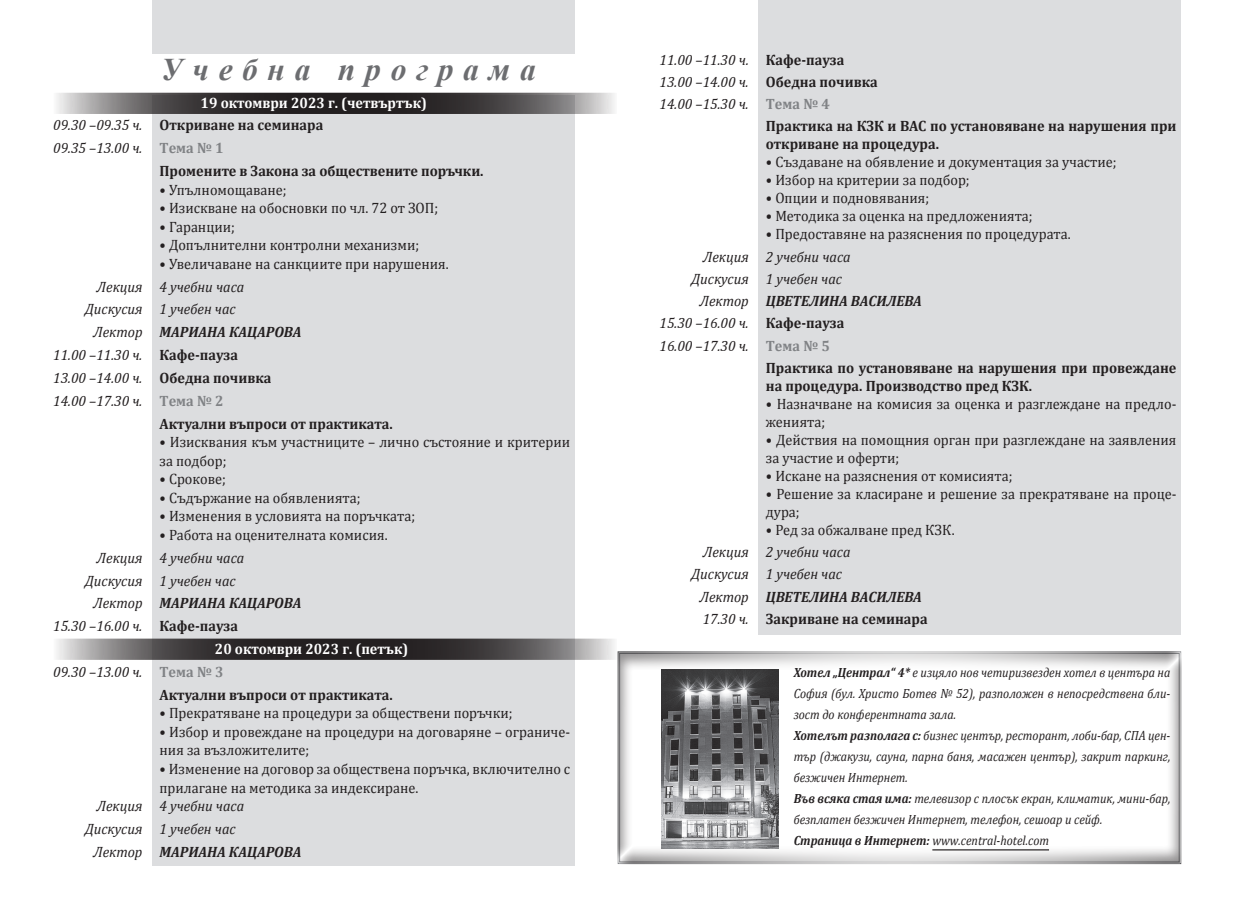
<style>
.page{position:relative;width:1234px;height:910px;background:#fff}
.page>*{position:absolute;margin:0;border:0;box-sizing:border-box;transform-origin:0 0}
.t1{font:italic 700 31.5px "Times New Roman";letter-spacing:.31em;color:#6c6d70}
.t2{font:15px/18.6px "Cambria";color:#231f20;scale:.95 1}
.t3{font:italic 15px "Cambria";color:#231f20;scale:.95 1}
.t4{font:700 15px/22.2px "Cambria";color:#231f20;scale:.95 1}
.t5{font:italic 700 15px "Cambria";color:#231f20;scale:.95 1}
.t6{font:700 15px "Cambria";color:#fff;scale:.95 1}
.t7{font:italic 13.35px/21px "Cambria";color:#231f20;scale:.9 1}
.s1{font-weight:400;font-style:italic}
.s2{font-weight:700;font-style:normal;color:#808285}
.s3{font-weight:400}
.s4{font-weight:700;font-style:normal}
.s5{font-style:italic}
.s6{font-weight:700}
</style>
<div class="page">
<div style="left:152px;top:0;width:422px;height:53px;background:#dcdddf"></div>
<div style="left:152px;top:96px;width:422px;height:770px;background:#dcdddf"></div>
<div style="left:758px;top:0;width:422px;height:634px;background:#dcdddf"></div>
<svg style="left:56px;top:96px;width:558px;height:15px;background:#545152"></svg>
<div style="left:53px;top:93px;width:564px;height:21px;border:2px solid #231f20"></div>
<div style="left:606px;top:640px;width:585px;height:234px;background:#231f20;opacity:.5"></div>
<hr style="left:932px;top:849px;width:116px;height:1px;background:#231f20">
<img style="left:661px;top:669px;width:117px;height:180px">
<svg style="left:56px;top:642px;width:558px;height:15px;background:#545152"></svg>
<div style="left:53px;top:639px;width:564px;height:21px;border:2px solid #231f20"></div>
<h1 class="t1" style="left:161px;top:48px;width:377px">Учебна програма</h1>
<p class="t6" style="left:201px;top:93px;width:240px">19 октомври 2023 г. (четвъртък)</p>
<p class="t4" style="left:53px;top:114px;width:286px"><span class="s1">09.30 –09.35 ч.</span> Откриване на семинара</p>
<p class="t3" style="left:53px;top:139px;width:181px">09.35 –13.00 ч. <span class="s2">Тема № 1</span></p>
<p class="t4" style="left:159px;top:159px;width:342px">Промените в Закона за обществените поръчки.</p>
<p class="t2" style="left:159px;top:180px;width:135px">• Упълномощаване;</p>
<p class="t2" style="left:159px;top:199px;width:295px">• Изискване на обосновки по чл. 72 от ЗОП;</p>
<p class="t2" style="left:159px;top:217px;width:81px">• Гаранции;</p>
<p class="t2" style="left:159px;top:236px;width:275px">• Допълнителни контролни механизми;</p>
<p class="t2" style="left:159px;top:254px;width:306px">• Увеличаване на санкциите при нарушения.</p>
<p class="t3" style="left:96px;top:277px;width:157px">Лекция 4 учебни часа</p>
<p class="t3" style="left:85px;top:300px;width:160px">Дискусия 1 учебен час</p>
<p class="t5" style="left:93px;top:323px;width:81px"><span class="s3">Лектор</span> мариана</p>
<p class="t5" style="left:229px;top:323px;width:11px">кацарова</p>
<p class="t3" style="left:53px;top:346px;width:196px">11.00 –11.30 ч. <span class="s4">Кафе-пауза</span></p>
<p class="t3" style="left:53px;top:369px;width:231px">13.00 –14.00 ч. <span class="s4">Обедна почивка</span></p>
<p class="t3" style="left:53px;top:391px;width:181px">14.00 –17.30 ч. <span class="s2">Тема № 2</span></p>
<p class="t4" style="left:159px;top:412px;width:247px">Актуални въпроси от практиката.</p>
<p class="t2" style="left:159px;top:433px;width:433px">• Изисквания към участниците – лично състояние и критерии за подбор;</p>
<p class="t2" style="left:159px;top:470px;width:71px">• Срокове;</p>
<p class="t2" style="left:159px;top:488px;width:213px">• Съдържание на обявленията;</p>
<p class="t2" style="left:159px;top:507px;width:270px">• Изменения в условията на поръчката;</p>
<p class="t2" style="left:159px;top:525px;width:241px">• Работа на оценителната комисия.</p>
<p class="t3" style="left:96px;top:548px;width:157px">Лекция 4 учебни часа</p>
<p class="t3" style="left:85px;top:571px;width:160px">Дискусия 1 учебен час</p>
<p class="t5" style="left:93px;top:594px;width:81px"><span class="s3">Лектор</span> мариана</p>
<p class="t5" style="left:229px;top:594px;width:11px">кацарова</p>
<p class="t3" style="left:53px;top:617px;width:196px">15.30 –16.00 ч. <span class="s4">Кафе-пауза</span></p>
<p class="t6" style="left:215px;top:640px;width:205px">20 октомври 2023 г. (петък)</p>
<p class="t3" style="left:53px;top:663px;width:181px">09.30 –13.00 ч. <span class="s2">Тема № 3</span></p>
<p class="t4" style="left:159px;top:683px;width:247px">Актуални въпроси от практиката.</p>
<p class="t2" style="left:159px;top:704px;width:373px">• Прекратяване на процедури за обществени поръчки;</p>
<p class="t2" style="left:159px;top:722px;width:433px">• Избор и провеждане на процедури на договаряне – ограниче&shy;ния за възложителите;</p>
<p class="t2" style="left:159px;top:759px;width:433px">• Изменение на договор за обществена поръчка, включително с прилагане на методика за индексиране.</p>
<p class="t3" style="left:96px;top:797px;width:157px">Лекция 4 учебни часа</p>
<p class="t3" style="left:85px;top:820px;width:160px">Дискусия 1 учебен час</p>
<p class="t5" style="left:93px;top:842px;width:81px"><span class="s3">Лектор</span> мариана</p>
<p class="t5" style="left:229px;top:842px;width:11px">кацарова</p>
<p class="t3" style="left:659px;top:50px;width:196px">11.00 –11.30 ч. <span class="s4">Кафе-пауза</span></p>
<p class="t3" style="left:659px;top:73px;width:231px">13.00 –14.00 ч. <span class="s4">Обедна почивка</span></p>
<p class="t3" style="left:659px;top:95px;width:181px">14.00 –15.30 ч. <span class="s2">Тема № 4</span></p>
<p class="t4" style="left:765px;top:115px;width:433px">Практика на КЗК и ВАС по установяване на нарушения при</p>
<p class="t4" style="left:765px;top:133px;width:184px">откриване на процедура.</p>
<p class="t2" style="left:765px;top:153px;width:370px">• Създаване на обявление и документация за участие;</p>
<p class="t2" style="left:765px;top:171px;width:216px">• Избор на критерии за подбор;</p>
<p class="t2" style="left:765px;top:189px;width:173px">• Опции и подновявания;</p>
<p class="t2" style="left:765px;top:207px;width:282px">• Методика за оценка на предложенията;</p>
<p class="t2" style="left:765px;top:225px;width:322px">• Предоставяне на разяснения по процедурата.</p>
<p class="t3" style="left:702px;top:247px;width:157px">Лекция 2 учебни часа</p>
<p class="t3" style="left:691px;top:270px;width:160px">Дискусия 1 учебен час</p>
<p class="t5" style="left:699px;top:292px;width:91px"><span class="s3">Лектор</span> Цветелина</p>
<p class="t5" style="left:850px;top:292px;width:11px">василева</p>
<p class="t3" style="left:659px;top:314px;width:196px">15.30 –16.00 ч. <span class="s4">Кафе-пауза</span></p>
<p class="t3" style="left:659px;top:336px;width:181px">16.00 –17.30 ч. <span class="s2">Тема № 5</span></p>
<p class="t4" style="left:765px;top:356px;width:433px">Практика по установяване на нарушения при провеждане</p>
<p class="t4" style="left:765px;top:374px;width:281px">на процедура. Производство пред КЗК.</p>
<p class="t2" style="left:765px;top:395px;width:433px;line-height:18px">• Назначване на комисия за оценка и разглеждане на предло&shy;женията;</p>
<p class="t2" style="left:765px;top:431px;width:433px;line-height:18px">• Действия на помощния орган при разглеждане на заявления за участие и оферти;</p>
<p class="t2" style="left:765px;top:466px;width:261px">• Искане на разяснения от комисията;</p>
<p class="t2" style="left:765px;top:485px;width:433px;line-height:18px">• Решение за класиране и решение за прекратяване на проце&shy;дура;</p>
<p class="t2" style="left:765px;top:520px;width:200px">• Ред за обжалване пред КЗК.</p>
<p class="t3" style="left:702px;top:543px;width:157px">Лекция 2 учебни часа</p>
<p class="t3" style="left:691px;top:565px;width:160px">Дискусия 1 учебен час</p>
<p class="t5" style="left:699px;top:587px;width:91px"><span class="s3">Лектор</span> Цветелина</p>
<p class="t4" style="left:702px;top:585px;width:238px;text-indent:148px"><span class="s5">василева<br></span><span class="s1">17.30 ч.</span> Закриване на семинара</p>
<p class="t7" style="left:793px;top:662px;width:420px"><span class="s6">Хотел „Централ“ 4*</span> е изцяло нов четиризвезден хотел в центъра на София (бул. Христо Ботев № 52), разположен в непосредствена бли&shy;зост до конферентната зала.<br><span class="s6">Хотелът разполага с:</span> бизнес център, ресторант, лоби-бар, СПА цен&shy;тър (джакузи, сауна, парна баня, масажен център), закрит паркинг, безжичен Интернет.<br><span class="s6">Във всяка стая има:</span> телевизор с плосък екран, климатик, мини-бар, безплатен безжичен Интернет, телефон, сешоар и сейф.<br><span class="s6">Страница в Интернет:</span> www.central-hotel.com</p>
</div>
